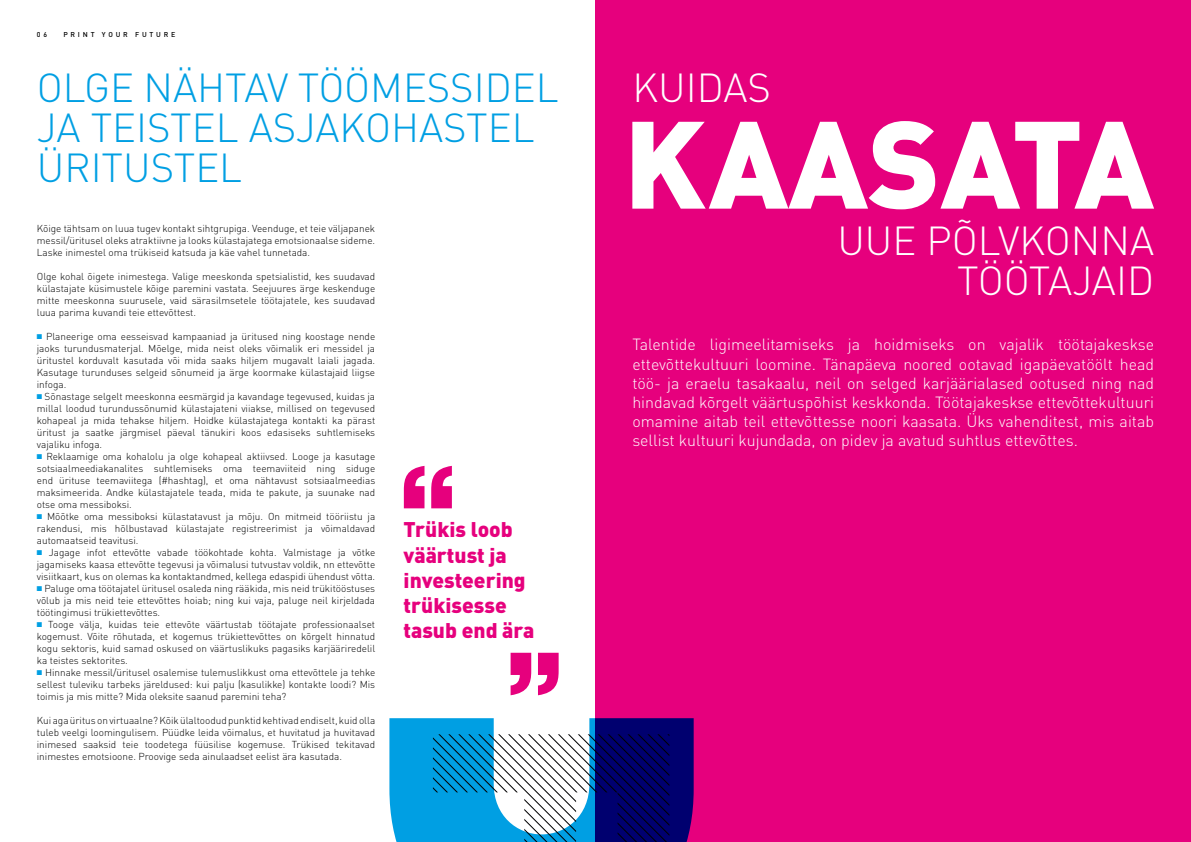
<style>
.page{position:relative;width:1191px;height:842px;background:#fff}
.page>*{position:absolute;margin:0;border:0;box-sizing:border-box;transform-origin:0 0}
.t1{font:300 40px/40px "DIN Pro";color:#009fe3}
.t2{font:300 40px/40px "DIN Pro";color:#fff;text-align:right}
.t3{font:900 21px/25.2px "DIN Pro";color:#e6007d}
.t4{font:300 16px/19.2px "DIN Pro";color:#fff;text-align:justify}
.t5{font:300 10px/12px "DIN Pro";color:#000;text-align:justify}
.t6{font:500 7px "DIN Pro";letter-spacing:.4em;color:#000}
.s1{color:#009fe3}
</style>
<div class="page">
<div style="left:595px;top:0;width:596px;height:842px;background:#e6007d"></div>
<svg style="left:404px;top:466px;width:48px;height:42px"></svg>
<svg style="left:510px;top:653px;width:48px;height:42px"></svg>
<svg style="left:389px;top:718px;width:304px;height:124px"></svg>
<svg style="left:632px;top:121px;width:522px;height:88px;fill:#fff"></svg>
<p class="t6" style="left:37px;top:29px;width:12px">0 6</p>
<p class="t6" style="left:63px;top:29px;width:114px">PRINT YOUR FUTURE</p>
<h1 class="t1" style="left:37px;top:64px;width:523px">OLGE NÄHTAV TÖÖMESSIDEL<br>JA TEISTEL ASJAKOHASTEL<br>ÜRITUSTEL</h1>
<p class="t5" style="left:37px;top:222px;width:340px">Kõige tähtsam on luua tugev kontakt sihtgrupiga. Veenduge, et teie väljapanek messil/üritusel oleks atraktiivne ja looks külastajatega emotsionaalse sideme.<br>Laske inimestel oma trükiseid katsuda ja käe vahel tunnetada.</p>
<p class="t5" style="left:37px;top:270px;width:340px">Olge kohal õigete inimestega. Valige meeskonda spetsialistid, kes suudavad külastajate küsimustele kõige paremini vastata. Seejuures ärge keskenduge mitte meeskonna suurusele, vaid särasilmsetele töötajatele, kes suudavad luua parima kuvandi teie ettevõttest.</p>
<p class="t5" style="left:37px;top:330px;width:340px"><span class="s1">■</span> Planeerige oma eesseisvad kampaaniad ja üritused ning koostage nende jaoks turundusmaterjal. Mõelge, mida neist oleks võimalik eri messidel ja üritustel korduvalt kasutada või mida saaks hiljem mugavalt laiali jagada.<br>Kasutage turunduses selgeid sõnumeid ja ärge koormake külastajaid liigse infoga.</p>
<p class="t5" style="left:37px;top:390px;width:340px"><span class="s1">■</span> Sõnastage selgelt meeskonna eesmärgid ja kavandage tegevused, kuidas ja millal loodud turundussõnumid külastajateni viiakse, millised on tegevused kohapeal ja mida tehakse hiljem. Hoidke külastajatega kontakti ka pärast üritust ja saatke järgmisel päeval tänukiri koos edasiseks suhtlemiseks vajaliku infoga.</p>
<p class="t5" style="left:37px;top:450px;width:340px"><span class="s1">■</span> Reklaamige oma kohalolu ja olge kohapeal aktiivsed. Looge ja kasutage sotsiaalmeediakanalites suhtlemiseks oma teemaviiteid ning siduge end ürituse teemaviitega (#hashtag), et oma nähtavust sotsiaalmeedias maksimeerida. Andke külastajatele teada, mida te pakute, ja suunake nad otse oma messiboksi.</p>
<p class="t5" style="left:37px;top:510px;width:340px"><span class="s1">■</span> Mõõtke oma messiboksi külastatavust ja mõju. On mitmeid tööriistu ja rakendusi, mis hõlbustavad külastajate registreerimist ja võimaldavad automaatseid teavitusi.</p>
<p class="t5" style="left:37px;top:546px;width:340px"><span class="s1">■</span> Jagage infot ettevõtte vabade töökohtade kohta. Valmistage ja võtke jagamiseks kaasa ettevõtte tegevusi ja võimalusi tutvustav voldik, nn ettevõtte visiitkaart, kus on olemas ka kontaktandmed, kellega edaspidi ühendust võtta.</p>
<p class="t5" style="left:37px;top:582px;width:340px"><span class="s1">■</span> Paluge oma töötajatel üritusel osaleda ning rääkida, mis neid trükitööstuses võlub ja mis neid teie ettevõttes hoiab; ning kui vaja, paluge neil kirjeldada töötingimusi trükiettevõttes.</p>
<p class="t5" style="left:37px;top:618px;width:340px"><span class="s1">■</span> Tooge välja, kuidas teie ettevõte väärtustab töötajate professionaalset kogemust. Võite rõhutada, et kogemus trükiettevõttes on kõrgelt hinnatud kogu sektoris, kuid samad oskused on väärtuslikuks pagasiks karjääriredelil ka teistes sektorites.</p>
<p class="t5" style="left:37px;top:666px;width:340px"><span class="s1">■</span> Hinnake messil/üritusel osalemise tulemuslikkust oma ettevõttele ja tehke sellest tuleviku tarbeks järeldused: kui palju (kasulikke) kontakte loodi? Mis toimis ja mis mitte? Mida oleksite saanud paremini teha?</p>
<p class="t5" style="left:37px;top:714px;width:340px">Kui aga üritus on virtuaalne? Kõik ülaltoodud punktid kehtivad endiselt, kuid olla tuleb veelgi loomingulisem. Püüdke leida võimalus, et huvitatud ja huvitavad inimesed saaksid teie toodetega füüsilise kogemuse. Trükised tekitavad inimestes emotsioone. Proovige seda ainulaadset eelist ära kasutada.</p>
<h2 class="t3" style="left:403px;top:514px;width:132px">Trükis loob väärtust ja investeering trükisesse tasub end ära</h2>
<h1 class="t2" style="left:632px;top:64px;width:140px">KUIDAS</h1>
<h1 class="t2" style="left:837px;top:217px;width:318px">UUE PÕLVKONNA<br>TÖÖTAJAID</h1>
<p class="t4" style="left:632px;top:334px;width:523px">Talentide ligimeelitamiseks ja hoidmiseks on vajalik töötajakeskse ettevõttekultuuri loomine. Tänapäeva noored ootavad igapäevatöölt head töö- ja eraelu tasakaalu, neil on selged karjäärialased ootused ning nad hindavad kõrgelt väärtuspõhist keskkonda. Töötajakeskse ettevõttekultuuri omamine aitab teil ettevõttesse noori kaasata. Üks vahenditest, mis aitab sellist kultuuri kujundada, on pidev ja avatud suhtlus ettevõttes.</p>
</div>
